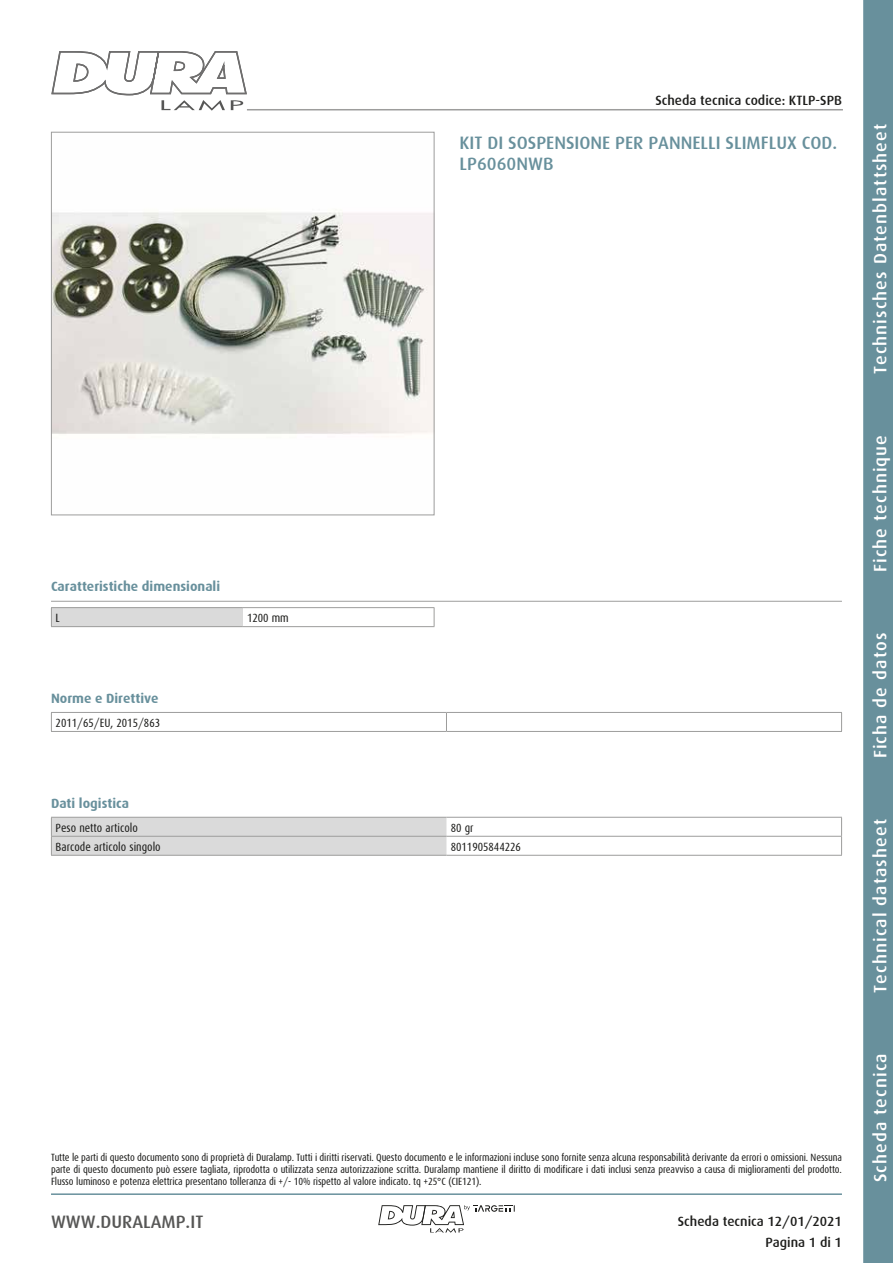
<style>
.page{position:relative;width:893px;height:1263px;background:#fff}
.page>*{position:absolute;margin:0;border:0;box-sizing:border-box;transform-origin:0 0}
.t1{font:500 18px "Dax";letter-spacing:.06em;color:#fff}
.t2{font:500 18px/21.6px "Dax";color:#68909c}
.t3{font:500 18px "Dax";color:#575756}
.t4{font:500 13.5px/21.3px "Dax";color:#1d1d1b;text-align:right}
.t5{font:700 13.5px "Dax";color:#68909c}
.t6{font:12px "Dax Condensed";color:#1d1d1b}
.t7{font:10.5px/12px "Dax Condensed";letter-spacing:-.01em;color:#1d1d1b;text-align:justify}
</style>
<div class="page">
<svg style="left:863px;top:0;width:30px;height:1263px;background:#6b929e"></svg>
<hr style="left:51px;top:1193px;width:791px;height:2px;background:#68909c">
<svg style="left:51px;top:51px;width:197px;height:60px"></svg>
<svg style="left:378px;top:1205px;width:137px;height:28px"></svg>
<hr style="left:247px;top:109px;width:596px;height:1px;background:#9d9d9c">
<img style="left:53px;top:212px;width:379px;height:222px">
<div style="left:51px;top:132px;width:383px;height:383px;border:1px solid #9d9d9c"></div>
<div style="left:51px;top:608px;width:192px;height:19px;background:#dadada"></div>
<hr style="left:51px;top:607px;width:192px;height:1px;background:#9d9d9c">
<svg style="left:51px;top:608px;width:1px;height:18px"></svg>
<hr style="left:243px;top:607px;width:191px;height:1px;background:#9d9d9c">
<svg style="left:434px;top:608px;width:1px;height:18px"></svg>
<hr style="left:51px;top:626px;width:192px;height:1px;background:#9d9d9c">
<hr style="left:243px;top:626px;width:191px;height:1px;background:#9d9d9c">
<hr style="left:51px;top:601px;width:791px;height:1px;background:#9d9d9c">
<hr style="left:51px;top:712px;width:395px;height:1px;background:#9d9d9c">
<svg style="left:51px;top:713px;width:1px;height:18px"></svg>
<hr style="left:446px;top:712px;width:396px;height:1px;background:#9d9d9c">
<svg style="left:446px;top:713px;width:1px;height:18px"></svg>
<svg style="left:841px;top:713px;width:1px;height:18px"></svg>
<hr style="left:51px;top:731px;width:395px;height:1px;background:#9d9d9c">
<hr style="left:446px;top:731px;width:396px;height:1px;background:#9d9d9c">
<hr style="left:446px;top:817px;width:396px;height:1px;background:#9d9d9c">
<hr style="left:446px;top:836px;width:396px;height:1px;background:#9d9d9c">
<svg style="left:841px;top:818px;width:1px;height:37px"></svg>
<hr style="left:446px;top:855px;width:396px;height:1px;background:#9d9d9c">
<svg style="left:51px;top:817px;width:395px;height:38px;background:#d6d6d6"></svg>
<hr style="left:51px;top:855px;width:395px;height:1px;background:#9d9d9c">
<p class="t4" style="left:655px;top:90px;width:188px">Scheda tecnica codice: KTLP-SPB</p>
<p class="t5" style="left:51px;top:579px;width:171px">Caratteristiche dimensionali</p>
<p class="t6" style="left:56px;top:612px;width:6px">L</p>
<p class="t6" style="left:247px;top:612px;width:43px">1200 mm</p>
<p class="t5" style="left:51px;top:691px;width:109px">Norme e Direttive</p>
<p class="t6" style="left:56px;top:716px;width:106px">2011/65/EU, 2015/863</p>
<h1 class="t2" style="left:460px;top:132px;width:379px">KIT DI SOSPENSIONE PER PANNELLI SLIMFLUX COD.<br>LP6060NWB</h1>
<p class="t5" style="left:51px;top:796px;width:80px">Dati logistica</p>
<p class="t6" style="left:56px;top:821px;width:84px">Peso netto articolo</p>
<p class="t6" style="left:451px;top:821px;width:24px">80 gr</p>
<p class="t6" style="left:56px;top:840px;width:107px">Barcode articolo singolo</p>
<p class="t6" style="left:451px;top:840px;width:72px">8011905844226</p>
<p class="t7" style="left:51px;top:1151px;width:792px">Tutte le parti di questo documento sono di proprietà di Duralamp. Tutti i diritti riservati. Questo documento e le informazioni incluse sono fornite senza alcuna responsabilità derivante da errori o omissioni. Nessuna parte di questo documento può essere tagliata, riprodotta o utilizzata senza autorizzazione scritta. Duralamp mantiene il diritto di modificare i dati inclusi senza preavviso a causa di miglioramenti del prodotto.<br>Flusso luminoso e potenza elettrica presentano tolleranza di +/- 10% rispetto al valore indicato. tq +25°C (CIE121).</p>
<h1 class="t3" style="left:51px;top:1212px;width:154px">WWW.DURALAMP.IT</h1>
<p class="t4" style="left:678px;top:1211px;width:166px">Scheda tecnica 12/01/2021<br>Pagina 1 di 1</p>
<h1 class="t1" style="left:870px;top:374px;width:252px;rotate:-90deg">Technisches Datenblattsheet</h1>
<h1 class="t1" style="left:870px;top:572px;width:139px;rotate:-90deg">Fiche technique</h1>
<h1 class="t1" style="left:870px;top:758px;width:127px;rotate:-90deg">Ficha de datos</h1>
<h1 class="t1" style="left:870px;top:993px;width:175px;rotate:-90deg">Technical datasheet</h1>
<h1 class="t1" style="left:870px;top:1182px;width:130px;rotate:-90deg">Scheda tecnica</h1>
</div>
